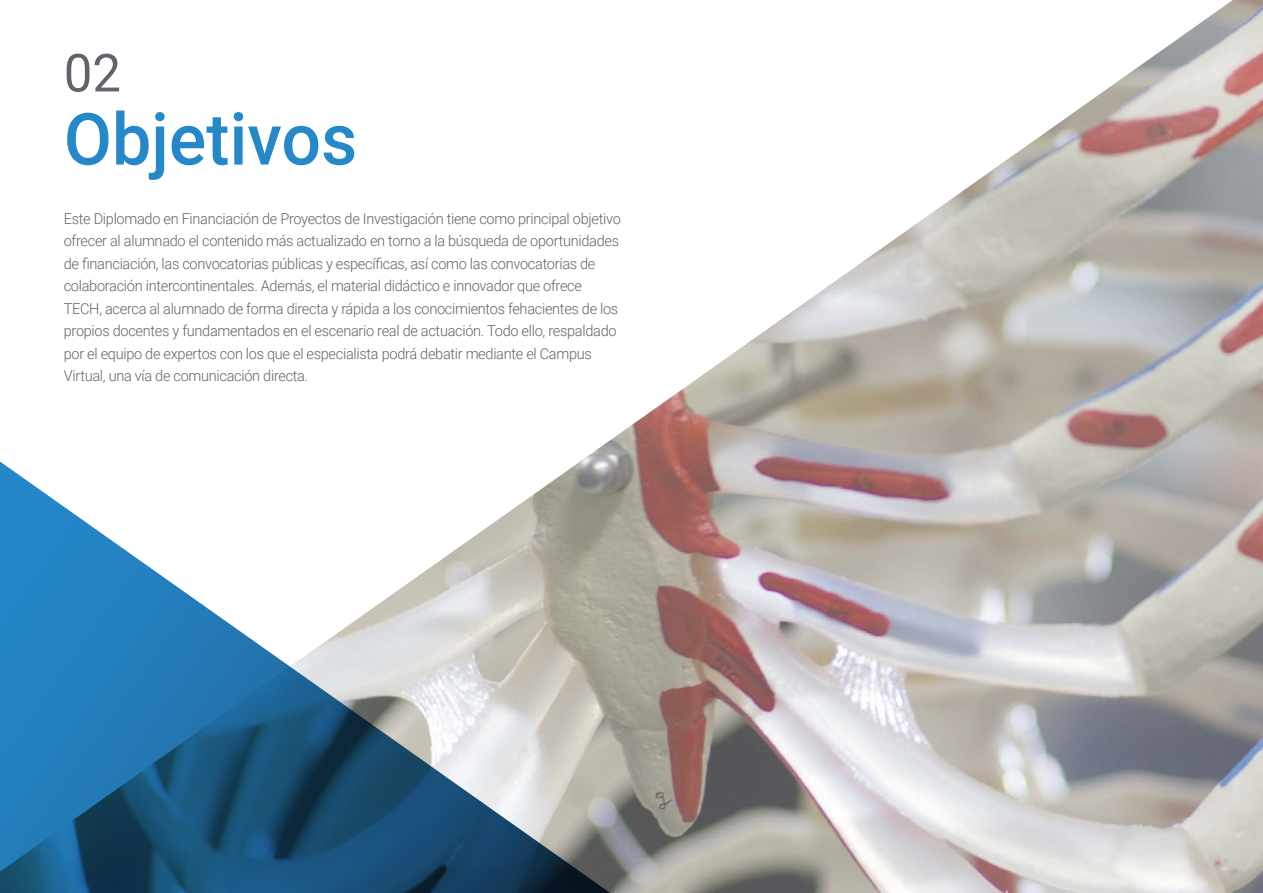
<style>
.page{position:relative;width:1263px;height:893px;background:#fff}
.page>*{position:absolute;margin:0;border:0;box-sizing:border-box;transform-origin:0 0}
.t1{font:500 72px "Roboto";color:#2488c9}
.t2{font:52.5px "Roboto";color:#61646a}
.t3{font:300 15px/22.5px "Roboto";letter-spacing:-.02em;color:#61646a}
</style>
<div class="page">
<img style="left:602px;top:0;width:661px;height:893px">
<svg style="left:0;top:446px;width:640px;height:447px"></svg>
<h2 class="t2" style="left:64px;top:36px;width:59px">02</h2>
<h1 class="t1" style="left:64px;top:89px;width:295px">Objetivos</h1>
<p class="t3" style="left:64px;top:207px;width:558px">Este Diplomado en Financiación de Proyectos de Investigación tiene como principal objetivo ofrecer al alumnado el contenido más actualizado en torno a la búsqueda de oportunidades de financiación, las convocatorias públicas y específicas, así como las convocatorias de colaboración intercontinentales. Además, el material didáctico e innovador que ofrece TECH, acerca al alumnado de forma directa y rápida a los conocimientos fehacientes de los propios docentes y fundamentados en el escenario real de actuación. Todo ello, respaldado por el equipo de expertos con los que el especialista podrá debatir mediante el Campus Virtual, una vía de comunicación directa.</p>
</div>
